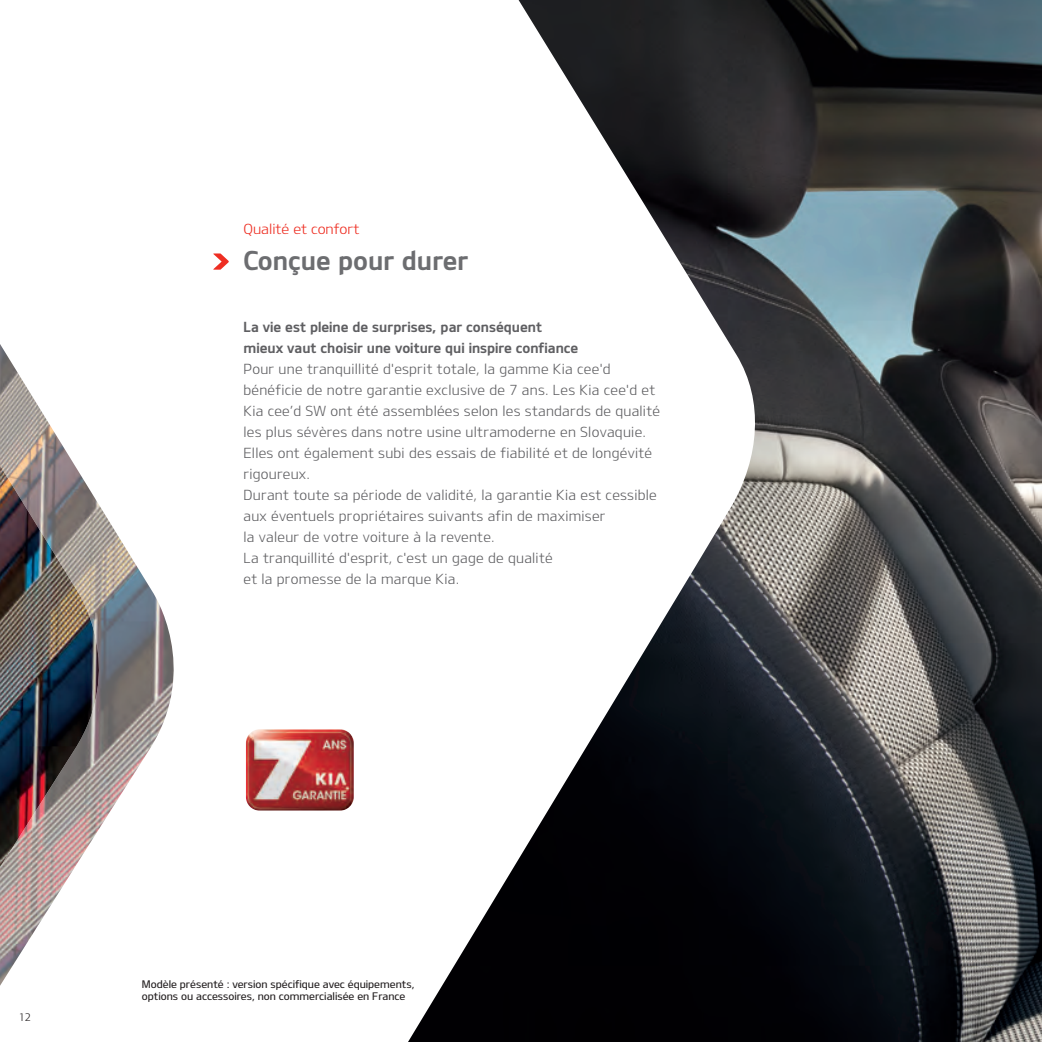
<style>
.page{position:relative;width:1042px;height:1042px;background:#fff}
.page>*{position:absolute;margin:0;border:0;box-sizing:border-box;transform-origin:0 0}
.t1{font:26.25px "Design KOTFB";color:#6c6d70}
.t2{font:14px/21px "Design KOTFL";letter-spacing:.02em;color:#5f5f62}
.t3{font:14px/21px "Design KOTFB";color:#5f5f62}
.t4{font:14px "Design KOTFL";color:#ee2e22}
.t5{font:10.5px/12.6px "Kia OTFM";color:#231f20}
.t6{font:10.5px "Design KOTFL";color:#231f20}
</style>
<div class="page">
<img style="left:408px;top:0;width:634px;height:1042px">
<img style="left:0;top:344px;width:174px;height:642px">
<svg style="left:0;top:425px;width:127px;height:480px"></svg>
<img style="left:0;top:465px;width:101px;height:402px">
<svg style="left:213px;top:253px;width:16px;height:17px"></svg>
<img style="left:246px;top:729px;width:108px;height:81px">
<p class="t4" style="left:243px;top:220px;width:118px">Qualité et confort</p>
<h1 class="t1" style="left:243px;top:243px;width:226px">Conçue pour durer</h1>
<p class="t3" style="left:243px;top:316px;width:336px">La vie est pleine de surprises, par conséquent mieux vaut choisir une voiture qui inspire confiance</p>
<p class="t2" style="left:243px;top:357px;width:418px">Pour une tranquillité d'esprit totale, la gamme Kia cee'd bénéficie de notre garantie exclusive de 7 ans. Les Kia cee'd et Kia cee’d SW ont été assemblées selon les standards de qualité les plus sévères dans notre usine ultramoderne en Slovaquie.<br>Elles ont également subi des essais de fiabilité et de longévité rigoureux.<br>Durant toute sa période de validité, la garantie Kia est cessible aux éventuels propriétaires suivants afin de maximiser<br>la valeur de votre voiture à la revente.<br>La tranquillité d'esprit, c'est un gage de qualité<br>et la promesse de la marque Kia.</p>
<p class="t6" style="left:19px;top:1010px;width:14px">12</p>
<p class="t5" style="left:142px;top:977px;width:274px">Modèle présenté : version spécifique avec équipements, options ou accessoires, non commercialisée en France</p>
</div>
